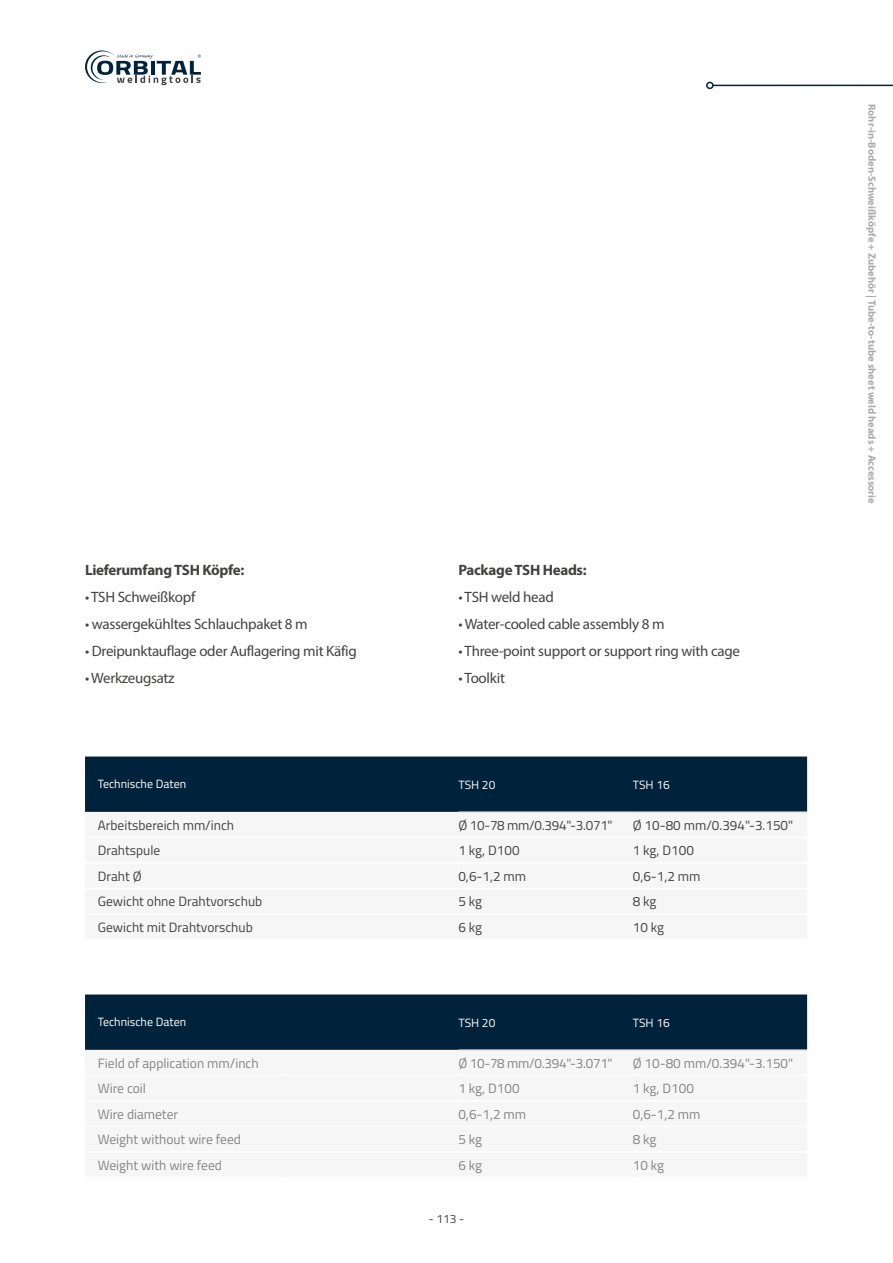
<style>
.page{position:relative;width:893px;height:1263px;background:#fff}
.page>*{position:absolute;margin:0;border:0;box-sizing:border-box;transform-origin:0 0}
.t1{font:15px "Myriad Pro";letter-spacing:-.02em;color:#424241}
.t2{font:700 15px "Myriad Pro";letter-spacing:-.02em;color:#424241}
.t3{font:13.5px "Titillium";color:#424241}
.t4{font:13.5px "Titillium";color:#848483}
.t5{font:13.5px "Titillium";letter-spacing:-.02em;color:#424241}
.t6{font:13.5px "Titillium";letter-spacing:-.02em;color:#848483}
.t7{font:12px "Titillium";color:#fff}
.t8{font:12px "Titillium";color:#424241}
.t9{font:700 10.5px "Myriad Pro";color:#aaa}
</style>
<div class="page">
<svg style="left:85px;top:50px;width:116px;height:35px"></svg>
<hr style="left:713px;top:85px;width:180px;height:1px;background:#00223b">
<div style="left:706px;top:82px;width:8px;height:7px;border:2px solid #00223b;border-radius:50%"></div>
<div style="left:85px;top:756px;width:722px;height:56px;background:#00223b"></div>
<hr style="left:458px;top:812px;width:175px;height:1px;background:#cecdd2">
<hr style="left:633px;top:812px;width:174px;height:1px;background:#cecdd2">
<div style="left:85px;top:994px;width:722px;height:56px;background:#00223b"></div>
<hr style="left:458px;top:1050px;width:175px;height:1px;background:#cecdd2">
<hr style="left:633px;top:1050px;width:174px;height:1px;background:#cecdd2">
<p class="t2" style="left:85px;top:561px;width:161px">Lieferumfang TSH Köpfe:</p>
<p class="t1" style="left:85px;top:588px;width:112px">• TSH Schweißkopf</p>
<p class="t1" style="left:85px;top:615px;width:224px">• wassergekühltes Schlauchpaket 8 m</p>
<p class="t1" style="left:85px;top:642px;width:273px">• Dreipunktauflage oder Auflagering mit Käfig</p>
<p class="t1" style="left:85px;top:669px;width:91px">• Werkzeugsatz</p>
<p class="t2" style="left:458px;top:561px;width:130px">Package TSH Heads:</p>
<p class="t1" style="left:458px;top:588px;width:97px">• TSH weld head</p>
<p class="t1" style="left:458px;top:615px;width:208px">• Water-cooled cable assembly 8 m</p>
<p class="t1" style="left:458px;top:642px;width:283px">• Three-point support or support ring with cage</p>
<p class="t1" style="left:458px;top:669px;width:48px">• Toolkit</p>
<p class="t7" style="left:98px;top:775px;width:90px">Technische Daten</p>
<p class="t7" style="left:458px;top:776px;width:38px">TSH 20</p>
<p class="t7" style="left:633px;top:776px;width:38px">TSH 16</p>
<p class="t3" style="left:98px;top:815px;width:138px">Arbeitsbereich mm/inch</p>
<p class="t5" style="left:458px;top:815px;width:156px">Ø 10-78 mm/0.394"-3.071"</p>
<p class="t3" style="left:633px;top:815px;width:162px">Ø 10-80 mm/0.394"-3.150"</p>
<p class="t3" style="left:98px;top:841px;width:64px">Drahtspule</p>
<p class="t3" style="left:458px;top:841px;width:63px">1 kg, D100</p>
<p class="t3" style="left:633px;top:841px;width:63px">1 kg, D100</p>
<p class="t3" style="left:98px;top:866px;width:45px">Draht Ø</p>
<p class="t3" style="left:458px;top:866px;width:69px">0,6-1,2 mm</p>
<p class="t3" style="left:633px;top:866px;width:69px">0,6-1,2 mm</p>
<p class="t3" style="left:98px;top:892px;width:166px">Gewicht ohne Drahtvorschub</p>
<p class="t3" style="left:458px;top:892px;width:25px">5 kg</p>
<p class="t3" style="left:633px;top:892px;width:25px">8 kg</p>
<p class="t3" style="left:98px;top:917px;width:157px">Gewicht mit Drahtvorschub</p>
<p class="t3" style="left:458px;top:917px;width:25px">6 kg</p>
<p class="t3" style="left:633px;top:917px;width:33px">10 kg</p>
<p class="t7" style="left:98px;top:1013px;width:90px">Technische Daten</p>
<p class="t7" style="left:458px;top:1014px;width:38px">TSH 20</p>
<p class="t7" style="left:633px;top:1014px;width:38px">TSH 16</p>
<p class="t4" style="left:98px;top:1053px;width:162px">Field of application mm/inch</p>
<p class="t6" style="left:458px;top:1053px;width:156px">Ø 10-78 mm/0.394"-3.071"</p>
<p class="t4" style="left:633px;top:1053px;width:162px">Ø 10-80 mm/0.394"-3.150"</p>
<p class="t4" style="left:98px;top:1078px;width:50px">Wire coil</p>
<p class="t4" style="left:458px;top:1078px;width:63px">1 kg, D100</p>
<p class="t4" style="left:633px;top:1078px;width:63px">1 kg, D100</p>
<p class="t4" style="left:98px;top:1104px;width:82px">Wire diameter</p>
<p class="t4" style="left:458px;top:1104px;width:69px">0,6-1,2 mm</p>
<p class="t4" style="left:633px;top:1104px;width:69px">0,6-1,2 mm</p>
<p class="t4" style="left:98px;top:1130px;width:145px">Weight without wire feed</p>
<p class="t4" style="left:458px;top:1130px;width:25px">5 kg</p>
<p class="t4" style="left:633px;top:1130px;width:25px">8 kg</p>
<p class="t4" style="left:98px;top:1155px;width:126px">Weight with wire feed</p>
<p class="t4" style="left:458px;top:1155px;width:25px">6 kg</p>
<p class="t4" style="left:633px;top:1155px;width:33px">10 kg</p>
<p class="t8" style="left:428px;top:1210px;width:37px">- 113 -</p>
<p class="t9" style="left:879px;top:104px;width:401px;rotate:90deg">Rohr-in-Boden-Schweißköpfe + Zubehör | Tube-to-tube sheet weld heads + Accessorie</p>
</div>
